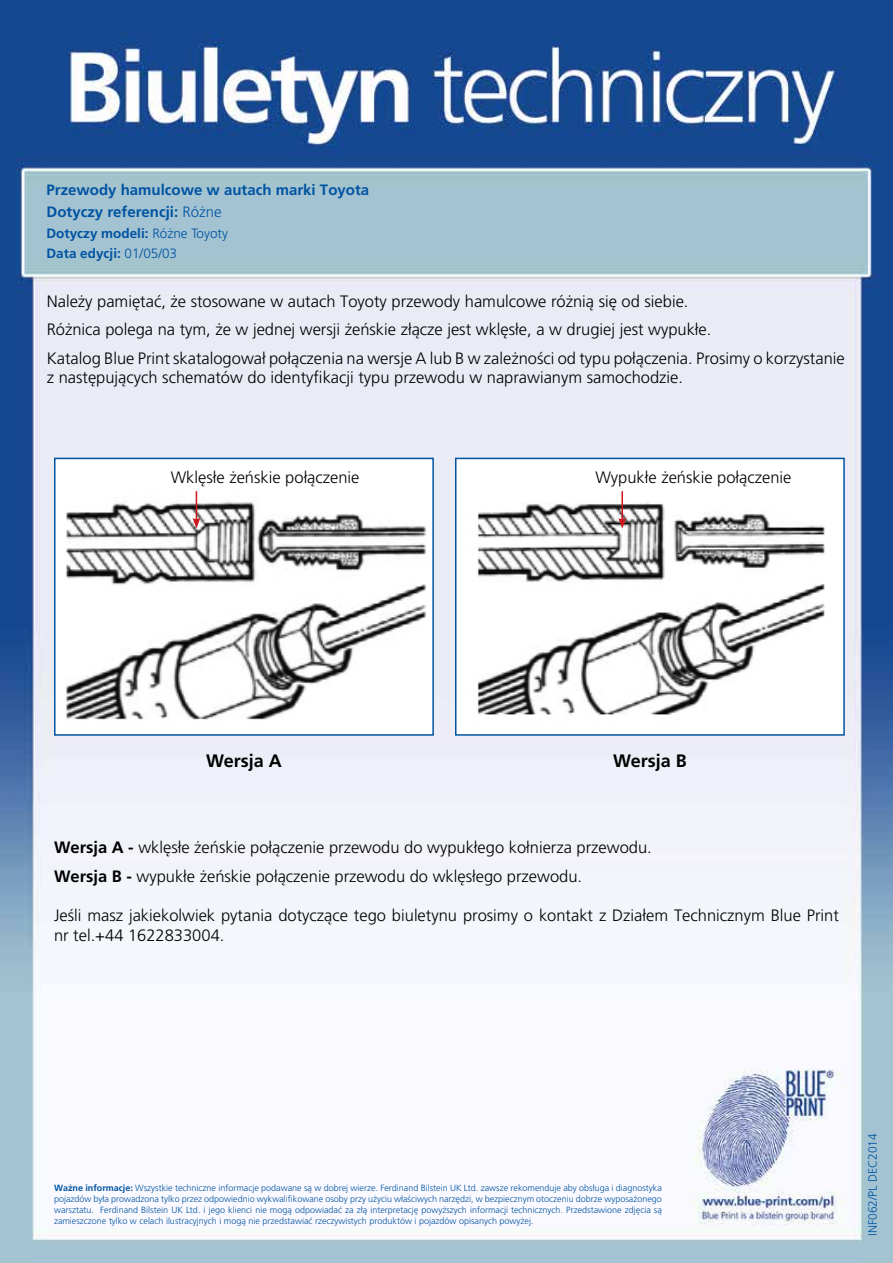
<style>
.page{position:relative;width:893px;height:1263px;background:#fff}
.page>*{position:absolute;margin:0;border:0;box-sizing:border-box;transform-origin:0 0}
.t1{font:700 18px "Frutiger";color:#000}
.t2{font:300 16.5px/28.3px "Frutiger CE";color:#000}
.t3{font:700 15px/22.2px "Frutiger CE";color:#0053a1}
.t4{font:700 13.5px/20.4px "Frutiger CE";color:#0053a1}
.t5{font:300 12px "Frutiger";color:#0053a1}
.t6{font:300 9px/10.8px "Frutiger CE";color:#0053a1;text-align:justify}
.s1{font-weight:300}
.s2{font-family:"Frutiger";font-weight:300}
.s3{font-weight:700}
</style>
<div class="page">
<img style="left:0;top:0;width:893px;height:1263px">
<img style="left:57px;top:461px;width:374px;height:272px">
<div style="left:54px;top:458px;width:380px;height:278px;border:2px solid #0053a1"></div>
<img style="left:458px;top:461px;width:381px;height:272px">
<div style="left:455px;top:458px;width:390px;height:278px;border:2px solid #0053a1"></div>
<svg style="left:193px;top:491px;width:7px;height:38px"></svg>
<hr style="left:621px;top:491px;width:2px;height:29px;background:#cd171a">
<svg style="left:618px;top:518px;width:8px;height:11px"></svg>
<p class="t3" style="left:47px;top:179px;width:324px">Przewody hamulcowe w autach marki Toyota<br>Dotyczy referencji: <span class="s1">Różne</span></p>
<p class="t4" style="left:47px;top:223px;width:183px">Dotyczy modeli: <span class="s1">Różne</span> <span class="s2">Toyoty<br></span>Data edycji: <span class="s2">01/05/03</span></p>
<p class="t2" style="left:47px;top:287px;width:799px">Należy pamiętać, że stosowane w autach Toyoty przewody hamulcowe różnią się od siebie.<br>Różnica polega na tym, że w jednej wersji żeńskie złącze jest wklęsłe, a w drugiej jest wypukłe.<br>Katalog Blue Print skatalogował połączenia na wersje A lub B w zależności od typu połączenia. Prosimy o korzystanie</p>
<p class="t2" style="left:47px;top:363px;width:638px">z następujących schematów do identyfikacji typu przewodu w naprawianym samochodzie.</p>
<p class="t2" style="left:171px;top:463px;width:190px">Wklęsłe żeńskie połączenie</p>
<p class="t2" style="left:595px;top:463px;width:198px">Wypukłe żeńskie połączenie</p>
<p class="t1" style="left:206px;top:750px;width:77px">Wersja A</p>
<p class="t1" style="left:613px;top:750px;width:75px">Wersja B</p>
<p class="t2" style="left:54px;top:833px;width:599px"><span class="s3">Wersja A -</span> wklęsłe żeńskie połączenie przewodu do wypukłego kołnierza przewodu.<br><span class="s3">Wersja B -</span> wypukłe żeńskie połączenie przewodu do wklęsłego przewodu.</p>
<p class="t2" style="left:54px;top:905px;width:786px;line-height:19.8px">Jeśli masz jakiekolwiek pytania dotyczące tego biuletynu prosimy o kontakt z Działem Technicznym Blue Print nr tel.+44 1622833004.</p>
<p class="t6" style="left:54px;top:1183px;width:609px"><span class="s3">Ważne informacje:</span> Wszystkie techniczne informacje podawane są w dobrej wierze. Ferdinand Bilstein UK Ltd. zawsze rekomenduje aby obsługa i diagnostyka pojazdów była prowadzona tylko przez odpowiednio wykwalifikowane osoby przy użyciu właściwych narzędzi, w bezpiecznym otoczeniu dobrze wyposażonego warsztatu. Ferdinand Bilstein UK Ltd. i jego klienci nie mogą odpowiadać za złą interpretację powyższych informacji technicznych. Przedstawione zdjęcia są zamieszczone tylko w celach ilustracyjnych i mogą nie przedstawiać rzeczywistych produktów i pojazdów opisanych powyżej.</p>
<p class="t5" style="left:866px;top:1236px;width:104px;rotate:-90deg">INF062/PL DEC2014</p>
</div>
